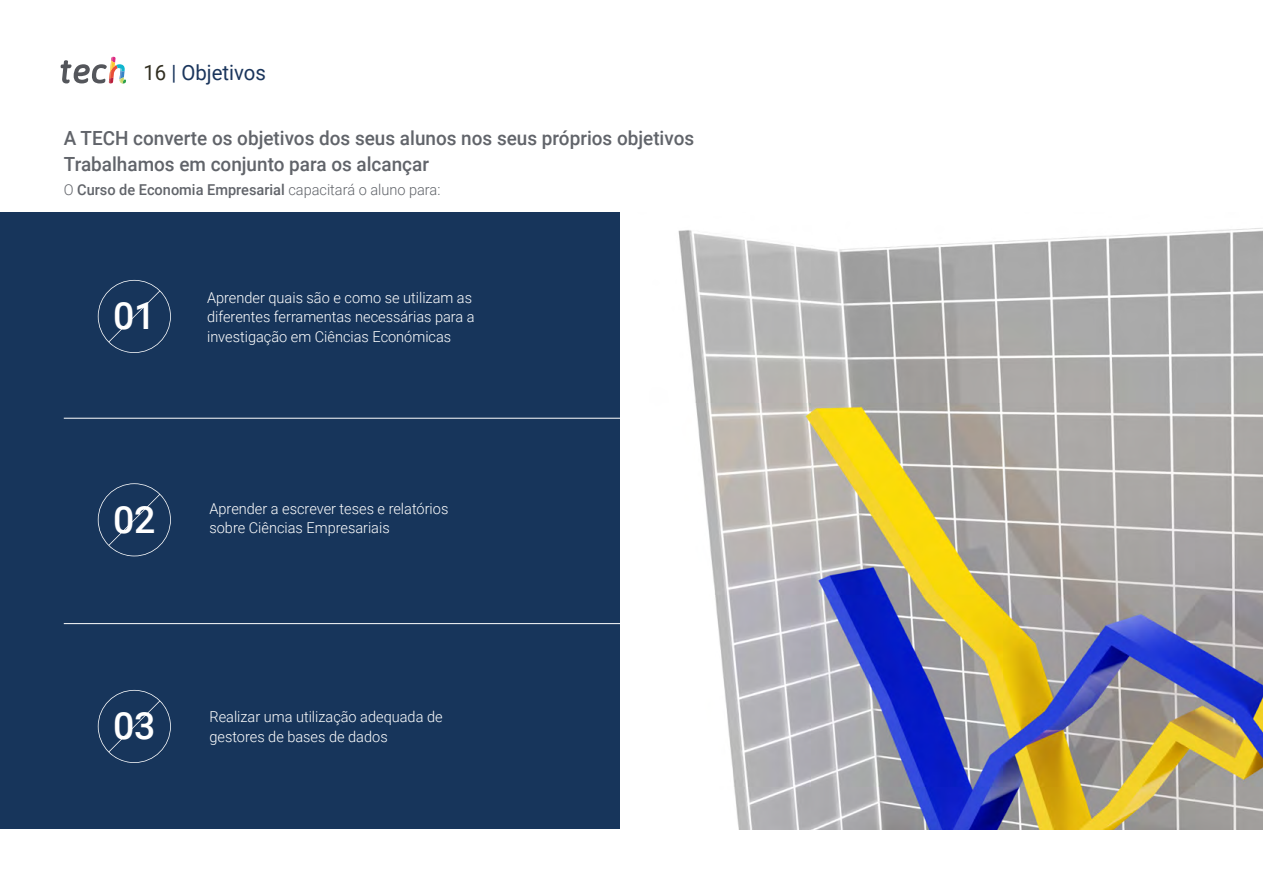
<style>
.page{position:relative;width:1263px;height:893px;background:#fff}
.page>*{position:absolute;margin:0;border:0;box-sizing:border-box;transform-origin:0 0}
.t1{font:500 37.5px "Roboto";color:#fff}
.t2{font:21px "Roboto";color:#1a355c}
.t3{font:500 19.5px/25.5px "Roboto";color:#61646a}
.t4{font:300 15px/19.5px "Roboto";color:#fff}
.t5{font:500 15px "Roboto";color:#61646a}
.s1{color:#312e20}
.s2{font-weight:300}
</style>
<div class="page">
<div style="left:0;top:213px;width:621px;height:616px;background:#17355b"></div>
<svg style="left:98px;top:280px;width:73px;height:73px"></svg>
<svg style="left:98px;top:690px;width:73px;height:73px"></svg>
<svg style="left:98px;top:483px;width:73px;height:73px"></svg>
<hr style="left:64px;top:418px;width:1199px;height:1px;background:#fff">
<hr style="left:64px;top:623px;width:1199px;height:1px;background:#fff">
<img style="left:678px;top:228px;width:585px;height:601px">
<svg style="left:61px;top:57px;width:65px;height:27px"></svg>
<h2 class="t2" style="left:144px;top:57px;width:124px"><span class="s1">16</span> | Objetivos</h2>
<h3 class="t3" style="left:64px;top:125px;width:632px">A TECH converte os objetivos dos seus alunos nos seus próprios objetivos<br>Trabalhamos em conjunto para os alcançar</h3>
<p class="t5" style="left:64px;top:179px;width:378px"><span class="s2">O</span> Curso de Economia Empresarial <span class="s2">capacitará o aluno para:</span></p>
<h1 class="t1" style="left:113px;top:290px;width:44px">01</h1>
<p class="t4" style="left:207px;top:287px;width:269px">Aprender quais são e como se utilizam as diferentes ferramentas necessárias para a investigação em Ciências Económicas</p>
<h1 class="t1" style="left:113px;top:493px;width:44px">02</h1>
<p class="t4" style="left:209px;top:498px;width:240px">Aprender a escrever teses e relatórios</p>
<p class="t4" style="left:209px;top:517px;width:182px">sobre Ciências Empresariais</p>
<h1 class="t1" style="left:113px;top:699px;width:44px">03</h1>
<p class="t4" style="left:209px;top:707px;width:235px">Realizar uma utilização adequada de gestores de bases de dados</p>
</div>
